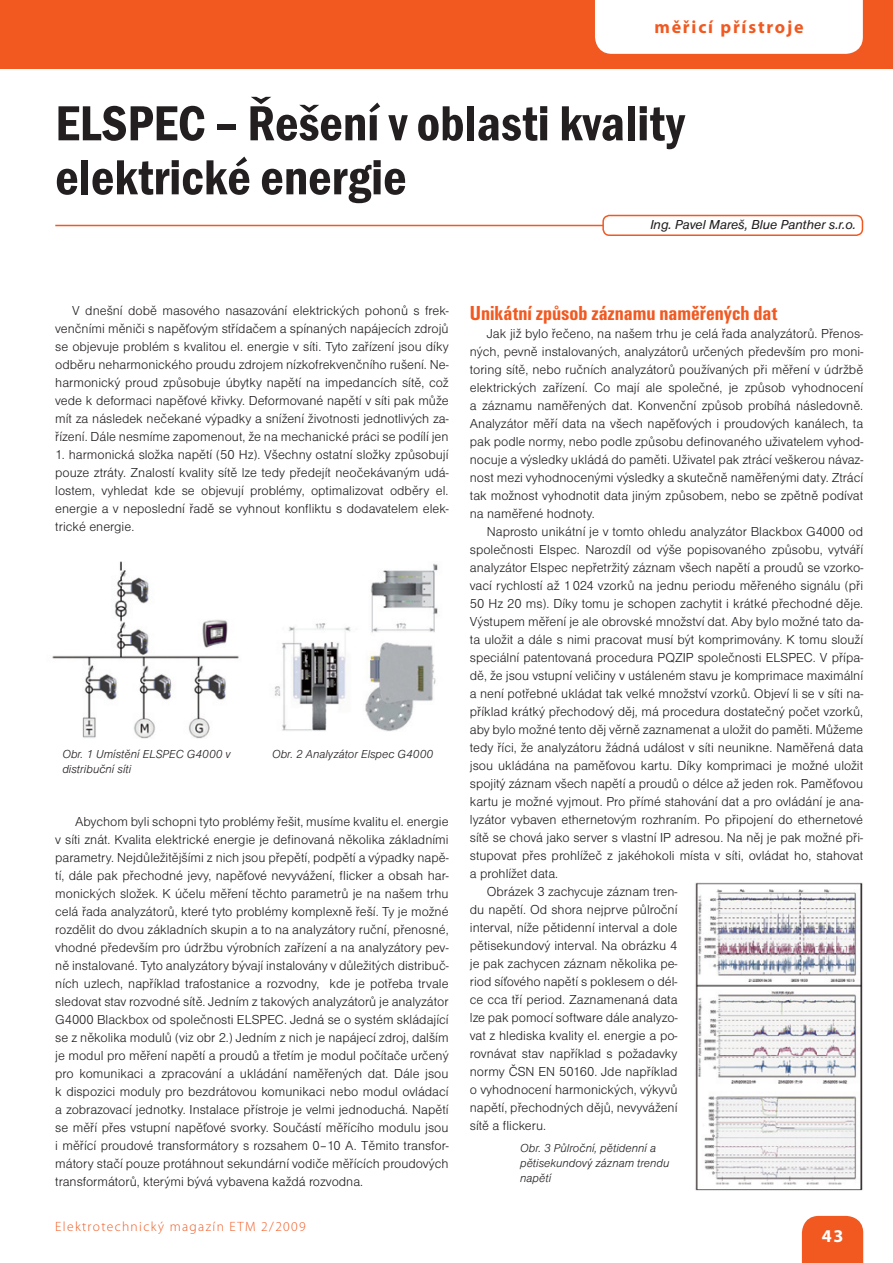
<style>
.page{position:relative;width:893px;height:1263px;background:#fff}
.page>*{position:absolute;margin:0;border:0;box-sizing:border-box;transform-origin:0 0}
.t1{font:51px/54px "Franklin Got Itc TOT Dem Con";color:#231f20}
.t2{font:700 condensed 21px "U001 TOT";color:#f15921}
.t3{font:700 18px "Myriad Pro";letter-spacing:.1em;color:#f15921}
.t4{font:700 18px "Myriad Pro";color:#fff}
.t5{font:13.5px/18px "Nimbus Sans DOT Ligh";color:#231f20;text-align:justify}
.t6{font:300 13.5px "Myriad Pro";letter-spacing:.1em;color:#f15921}
.t7{font:italic 13.5px "Nimbus Sans DOT";color:#231f20}
.t8{font:12px/15px "Nimbus Sans DOT Ligh Ital";color:#231f20}
</style>
<div class="page">
<div style="left:802px;top:1216px;width:61px;height:47px;background:#f15921"></div>
<div style="left:0;top:0;width:893px;height:69px;background:#f15921"></div>
<div style="left:595px;top:0;width:268px;height:54px;background:#fff"></div>
<img style="left:52px;top:561px;width:187px;height:177px">
<img style="left:274px;top:563px;width:164px;height:168px">
<img style="left:695px;top:883px;width:168px;height:308px">
<hr style="left:55px;top:225px;width:548px;height:1px;background:#f15921">
<div style="left:602px;top:215px;width:261px;height:21px;border:2px solid #f15921;border-radius:6px"></div>
<h3 class="t3" style="left:654px;top:17px;width:151px">měřicí přístroje</h3>
<h1 class="t1" style="left:55px;top:97px;width:631px">ELSPEC – Řešení v oblasti kvality elektrické energie</h1>
<p class="t7" style="left:650px;top:217px;width:207px">Ing. Pavel Mareš, Blue Panther s.r.o.</p>
<p class="t5" style="left:55px;top:302px;width:395px;text-indent:17px">V dnešní době masového nasazování elektrických pohonů s frek&shy;venčními měniči s napěťovým střídačem a spínaných napájecích zdrojů se objevuje problém s kvalitou el. energie v síti. Tyto zařízení jsou díky odběru neharmonického proudu zdrojem nízkofrekvenčního rušení. Ne&shy;harmonický proud způsobuje úbytky napětí na impedancích sítě, což vede k deformaci napěťové křivky. Deformované napětí v síti pak může mít za následek nečekané výpadky a snížení životnosti jednotlivých za&shy;řízení. Dále nesmíme zapomenout, že na mechanické práci se podílí jen</p>
<p class="t5" style="left:55px;top:446px;width:395px">1. harmonická složka napětí (50 Hz). Všechny ostatní složky způsobují pouze ztráty. Znalostí kvality sítě lze tedy předejít neočekávaným udá&shy;lostem, vyhledat kde se objevují problémy, optimalizovat odběry el. energie a v neposlední řadě se vyhnout konfliktu s dodavatelem elek&shy;trické energie.</p>
<p class="t8" style="left:62px;top:746px;width:170px">Obr. 1 Umístění ELSPEC G4000 v</p>
<p class="t8" style="left:272px;top:746px;width:163px">Obr. 2 Analyzátor Elspec G4000</p>
<p class="t8" style="left:62px;top:761px;width:70px">distribuční síti</p>
<p class="t5" style="left:55px;top:813px;width:395px;text-indent:20px">Abychom byli schopni tyto problémy řešit, musíme kvalitu el. energie v síti znát. Kvalita elektrické energie je definovaná několika základními parametry. Nejdůležitějšími z nich jsou přepětí, podpětí a výpadky napě&shy;tí, dále pak přechodné jevy, napěťové nevyvážení, flicker a obsah har&shy;monických složek. K účelu měření těchto parametrů je na našem trhu celá řada analyzátorů, které tyto problémy komplexně řeší. Ty je možné rozdělit do dvou základních skupin a to na analyzátory ruční, přenosné, vhodné především pro údržbu výrobních zařízení a na analyzátory pev&shy;ně instalované. Tyto analyzátory bývají instalovány v důležitých distribuč&shy;ních uzlech, například trafostanice a rozvodny, kde je potřeba trvale sledovat stav rozvodné sítě. Jedním z takových analyzátorů je analyzátor G4000 Blackbox od společnosti ELSPEC. Jedná se o systém skládající se z několika modulů (viz obr 2.) Jedním z nich je napájecí zdroj, dalším je modul pro měření napětí a proudů a třetím je modul počítače určený pro komunikaci a zpracování a ukládání naměřených dat. Dále jsou k dispozici moduly pro bezdrátovou komunikaci nebo modul ovládací a zobrazovací jednotky. Instalace přístroje je velmi jednoduchá. Napětí se měří přes vstupní napěťové svorky. Součástí měřícího modulu jsou i měřící proudové transformátory s rozsahem 0–10 A. Těmito transfor&shy;mátory stačí pouze protáhnout sekundární vodiče měřících proudových transformátorů, kterými bývá vybavena každá rozvodna.</p>
<p class="t6" style="left:55px;top:1219px;width:252px">Elektrotechnický magazín ETM 2/2009</p>
<h2 class="t2" style="left:470px;top:301px;width:309px">Unikátní způsob záznamu naměřených dat</h2>
<p class="t5" style="left:470px;top:325px;width:395px;text-indent:17px">Jak již bylo řečeno, na našem trhu je celá řada analyzátorů. Přenos&shy;ných, pevně instalovaných, analyzátorů určených především pro moni&shy;toring sítě, nebo ručních analyzátorů používaných při měření v údržbě elektrických zařízení. Co mají ale společné, je způsob vyhodnocení a záznamu naměřených dat. Konvenční způsob probíhá následovně.<br>Analyzátor měří data na všech napěťových i proudových kanálech, ta pak podle normy, nebo podle způsobu definovaného uživatelem vyhod&shy;nocuje a výsledky ukládá do paměti. Uživatel pak ztrácí veškerou návaz&shy;nost mezi vyhodnocenými výsledky a skutečně naměřenými daty. Ztrácí tak možnost vyhodnotit data jiným způsobem, nebo se zpětně podívat na naměřené hodnoty.</p>
<p class="t5" style="left:487px;top:523px;width:378px">Naprosto unikátní je v tomto ohledu analyzátor Blackbox G4000 od</p>
<p class="t5" style="left:470px;top:541px;width:395px">společnosti Elspec. Narozdíl od výše popisovaného způsobu, vytváří</p>
<p class="t5" style="left:470px;top:559px;width:395px">analyzátor Elspec nepřetržitý záznam všech napětí a proudů se vzorko-</p>
<p class="t5" style="left:470px;top:577px;width:395px">vací rychlostí až 1024 vzorků na jednu periodu měřeného signálu (při</p>
<p class="t5" style="left:470px;top:595px;width:395px">50 Hz 20 ms). Díky tomu je schopen zachytit i krátké přechodné děje.</p>
<p class="t5" style="left:470px;top:613px;width:395px">Výstupem měření je ale obrovské množství dat. Aby bylo možné tato da-</p>
<p class="t5" style="left:470px;top:631px;width:395px">ta uložit a dále s nimi pracovat musí být komprimovány. K tomu slouží</p>
<p class="t5" style="left:470px;top:649px;width:395px">speciální patentovaná procedura PQZIP společnosti ELSPEC. V přípa-</p>
<p class="t5" style="left:470px;top:667px;width:395px">dě, že jsou vstupní veličiny v ustáleném stavu je komprimace maximální</p>
<p class="t5" style="left:470px;top:685px;width:395px">a není potřebné ukládat tak velké množství vzorků. Objeví li se v síti na-</p>
<p class="t5" style="left:470px;top:703px;width:395px">příklad krátký přechodový děj, má procedura dostatečný počet vzorků,</p>
<p class="t5" style="left:470px;top:721px;width:395px">aby bylo možné tento děj věrně zaznamenat a uložit do paměti. Můžeme</p>
<p class="t5" style="left:470px;top:739px;width:395px">tedy říci, že analyzátoru žádná událost v síti neunikne. Naměřená data</p>
<p class="t5" style="left:470px;top:757px;width:395px">jsou ukládána na paměťovou kartu. Díky komprimaci je možné uložit</p>
<p class="t5" style="left:470px;top:775px;width:395px">spojitý záznam všech napětí a proudů o délce až jeden rok. Paměťovou</p>
<p class="t5" style="left:470px;top:793px;width:395px">kartu je možné vyjmout. Pro přímé stahování dat a pro ovládání je ana-</p>
<p class="t5" style="left:470px;top:811px;width:395px">lyzátor vybaven ethernetovým rozhraním. Po připojení do ethernetové</p>
<p class="t5" style="left:470px;top:829px;width:395px">sítě se chová jako server s vlastní IP adresou. Na něj je pak možné při-</p>
<p class="t5" style="left:470px;top:847px;width:395px">stupovat přes prohlížeč z jakéhokoli místa v síti, ovládat ho, stahovat</p>
<p class="t5" style="left:470px;top:865px;width:90px">a prohlížet data.</p>
<p class="t5" style="left:487px;top:883px;width:192px">Obrázek 3 zachycuje záznam tren-</p>
<p class="t5" style="left:470px;top:901px;width:209px">du napětí. Od shora nejprve půlroční</p>
<p class="t5" style="left:470px;top:919px;width:209px">interval, níže pětidenní interval a dole</p>
<p class="t5" style="left:470px;top:937px;width:209px">pětisekundový interval. Na obrázku 4</p>
<p class="t5" style="left:470px;top:955px;width:209px">je pak zachycen záznam několika pe-</p>
<p class="t5" style="left:470px;top:973px;width:209px">riod síťového napětí s poklesem o dél-</p>
<p class="t5" style="left:470px;top:991px;width:209px">ce cca tří period. Zaznamenaná data</p>
<p class="t5" style="left:470px;top:1009px;width:209px">lze pak pomocí software dále analyzo-</p>
<p class="t5" style="left:470px;top:1027px;width:209px">vat z hlediska kvality el. energie a po-</p>
<p class="t5" style="left:470px;top:1045px;width:209px">rovnávat stav například s požadavky</p>
<p class="t5" style="left:470px;top:1063px;width:209px">normy ČSN EN 50160. Jde například</p>
<p class="t5" style="left:470px;top:1081px;width:209px">o vyhodnocení harmonických, výkyvů</p>
<p class="t5" style="left:470px;top:1099px;width:209px">napětí, přechodných dějů, nevyvážení</p>
<p class="t5" style="left:470px;top:1117px;width:78px">sítě a flickeru.</p>
<p class="t8" style="left:520px;top:1140px;width:151px">Obr. 3 Půlroční, pětidenní a pětisekundový záznam trendu napětí</p>
<h3 class="t4" style="left:822px;top:1226px;width:23px">43</h3>
</div>
